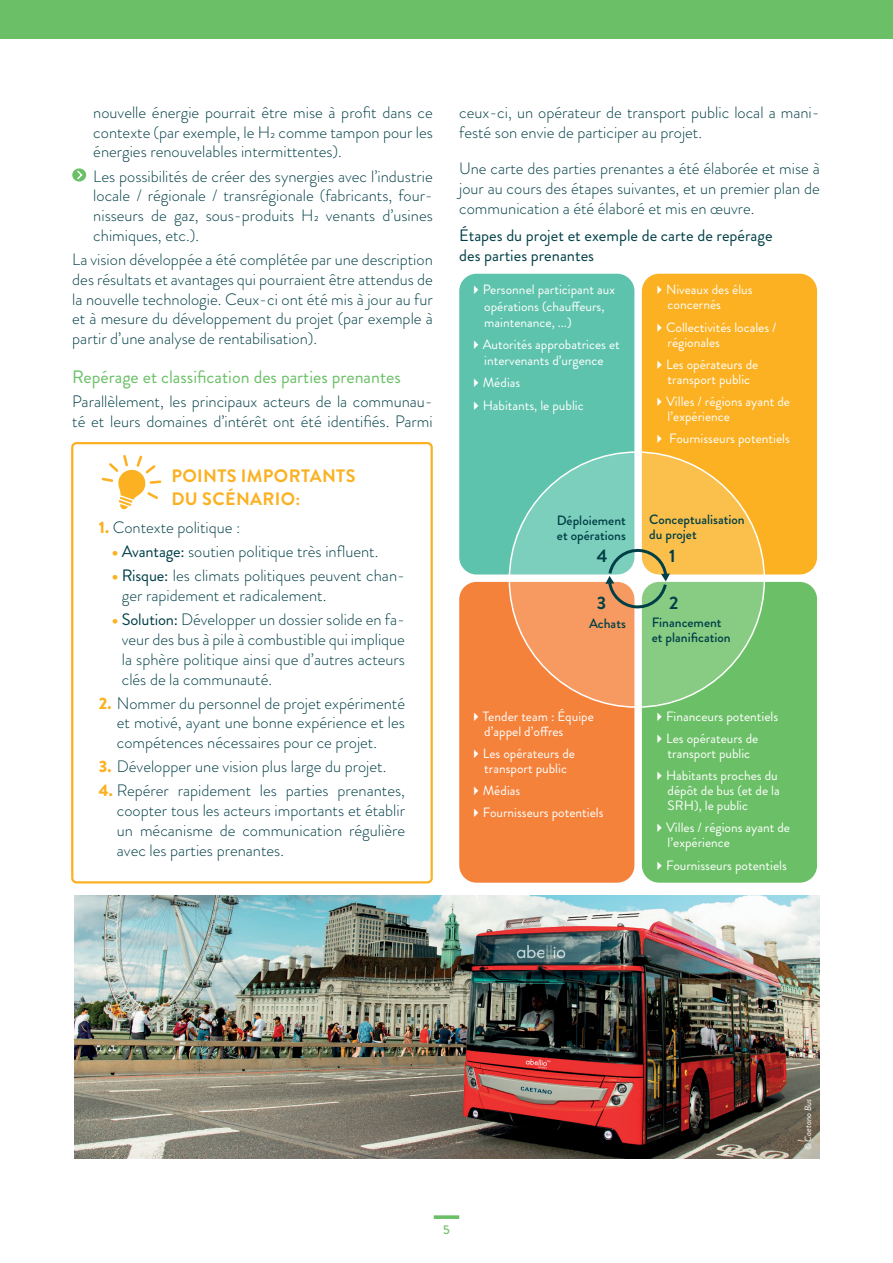
<style>
.page{position:relative;width:893px;height:1263px;background:#fff}
.page>*{position:absolute;margin:0;border:0;box-sizing:border-box;transform-origin:0 0}
._5_SUBTITLE_2{font:18px "Brandon Grotesque";color:#6bc067}
._1_BOX_TITLE{font:700 18px/22.5px "Brandon Grotesque";letter-spacing:.02em;color:#fbb121}
.t1{font:700 18px "Brandon Grotesque";color:#003f46}
._3_BODY_TEXT{font:300 16.5px/19.8px "Brandon Grotesque";color:#003f46;text-align:justify}
._2_Body_text_in_box{font:300 16.5px/19.8px "Brandon Grotesque";color:#003f46;text-align:justify}
._1_TITLE_INFOGRAPHIC{font:16.5px/19.8px "Brandon Grotesque";color:#003f46}
.t2{font:13.5px/15px "Brandon Grotesque";color:#fff}
.t3{font:500 13.5px/15px "Brandon Grotesque";color:#003f46}
.t4{font:500 12.6px "Brandon Grotesque";color:#6bc067}
._2_COPYRIGHT_white{font:italic 9px "Brandon Grotesque";color:#fff}
.s1{font-weight:900;color:#fbb121}
.s2{font-weight:400}
</style>
<div class="page">
<div style="left:0;top:0;width:893px;height:39px;background:#6bc067"></div>
<svg style="left:434px;top:1215px;width:25px;height:4px"></svg>
<img style="left:75px;top:895px;width:745px;height:264px">
<div style="left:71px;top:442px;width:362px;height:441px;border:2px solid #fbb121;border-radius:4px"></div>
<svg style="left:102px;top:455px;width:59px;height:55px"></svg>
<div style="left:642px;top:582px;width:175px;height:301px;background:#6bc067;border-radius:17px"></div>
<div style="left:459px;top:582px;width:175px;height:301px;background:#f4823b;border-radius:17px"></div>
<div style="left:642px;top:274px;width:175px;height:300px;background:#fbb121;border-radius:17px"></div>
<div style="left:459px;top:274px;width:175px;height:300px;background:#5dc3ad;border-radius:17px"></div>
<svg style="left:509px;top:452px;width:255px;height:255px;background:#c2c185"></svg>
<svg style="left:605px;top:549px;width:65px;height:59px"></svg>
<svg style="left:72px;top:168px;width:14px;height:14px"></svg>
<svg style="left:75px;top:169px;width:9px;height:12px"></svg>
<p class="_3_BODY_TEXT" style="left:93px;top:102px;width:341px">nouvelle énergie pourrait être mise à profit dans ce contexte (par exemple, le H2 comme tampon pour les énergies renouvelables intermittentes).</p>
<p class="_3_BODY_TEXT" style="left:93px;top:166px;width:341px">Les possibilités de créer des synergies avec l’industrie locale / régionale / transrégionale (fabricants, four&shy;nisseurs de gaz, sous-produits H2 venants d’usines chimiques, etc.).</p>
<p class="_3_BODY_TEXT" style="left:72px;top:249px;width:362px">La vision développée a été complétée par une description des résultats et avantages qui pourraient être attendus de la nouvelle technologie. Ceux-ci ont été mis à jour au fur et à mesure du développement du projet (par exemple à partir d’une analyse de rentabilisation).</p>
<p class="_5_SUBTITLE_2" style="left:72px;top:364px;width:330px">Repérage et classification des parties prenantes</p>
<p class="_3_BODY_TEXT" style="left:72px;top:391px;width:362px">Parallèlement, les principaux acteurs de la communau&shy;té et leurs domaines d’intérêt ont été identifiés. Parmi</p>
<p class="_1_BOX_TITLE" style="left:171px;top:465px;width:186px">POINTS IMPORTANTS<br>DU SCÉNARIO:</p>
<p class="_2_Body_text_in_box" style="left:99px;top:518px;width:143px"><span class="s1">1.</span> Contexte politique :</p>
<p class="_2_Body_text_in_box" style="left:112px;top:542px;width:268px"><span class="s1">•</span> <span class="s2">Avantage:</span> soutien politique très influent.</p>
<p class="_2_Body_text_in_box" style="left:122px;top:566px;width:285px;text-indent:-10px"><span class="s1">•</span> <span class="s2">Risque:</span> les climats politiques peuvent chan&shy;ger rapidement et radicalement.</p>
<p class="_2_Body_text_in_box" style="left:122px;top:610px;width:285px;text-indent:-10px"><span class="s1">•</span> <span class="s2">Solution:</span> Développer un dossier solide en fa&shy;veur des bus à pile à combustible qui implique la sphère politique ainsi que d’autres acteurs clés de la communauté.</p>
<p class="_2_Body_text_in_box" style="left:117px;top:693px;width:290px;text-indent:-18px"><span class="s1">2.</span> Nommer du personnel de projet expérimenté et motivé, ayant une bonne expérience et les compétences nécessaires pour ce projet.</p>
<p class="_2_Body_text_in_box" style="left:99px;top:757px;width:289px"><span class="s1">3.</span> Développer une vision plus large du projet.</p>
<p class="_2_Body_text_in_box" style="left:117px;top:781px;width:290px;text-indent:-18px"><span class="s1">4.</span> Repérer rapidement les parties prenantes, coopter tous les acteurs importants et établir un mécanisme de communication régulière avec les parties prenantes.</p>
<p class="_3_BODY_TEXT" style="left:459px;top:102px;width:362px">ceux-ci, un opérateur de transport public local a mani&shy;festé son envie de participer au projet.</p>
<p class="_3_BODY_TEXT" style="left:459px;top:159px;width:362px">Une carte des parties prenantes a été élaborée et mise à jour au cours des étapes suivantes, et un premier plan de communication a été élaboré et mis en œuvre.</p>
<p class="_1_TITLE_INFOGRAPHIC" style="left:459px;top:226px;width:315px">Étapes du projet et exemple de carte de repérage des parties prenantes</p>
<p class="t2" style="left:484px;top:282px;width:132px;line-height:16.2px;text-indent:-15px">✔Personnel participant aux opérations (chau eurs, maintenance, ...)</p>
<p class="t2" style="left:469px;top:337px;width:152px;line-height:16.2px;text-align:center">✔Autorités approbatrices et intervenants d’urgence</p>
<p class="t2" style="left:469px;top:375px;width:53px">✔Médias</p>
<p class="t2" style="left:469px;top:398px;width:116px">✔Habitants, le public</p>
<p class="t2" style="left:668px;top:282px;width:87px;text-indent:-15px">✔Niveaux des élus concernés</p>
<p class="t2" style="left:668px;top:320px;width:110px;text-indent:-15px">✔Collectivités locales / régionales</p>
<p class="t2" style="left:653px;top:357px;width:107px;text-align:center">✔Les opérateurs de transport public</p>
<p class="t2" style="left:668px;top:394px;width:124px;text-indent:-15px">✔Villes / régions ayant de l’expérience</p>
<p class="t2" style="left:653px;top:431px;width:139px">✔ Fournisseurs potentiels</p>
<p class="t3" style="left:557px;top:513px;width:71px">Déploiement et opérations</p>
<p class="t3" style="left:649px;top:512px;width:97px">Conceptualisation du projet</p>
<p class="t1" style="left:597px;top:543px;width:12px">4</p>
<p class="t1" style="left:669px;top:543px;width:8px">1</p>
<p class="t1" style="left:597px;top:590px;width:11px">3</p>
<p class="t1" style="left:669px;top:590px;width:11px">2</p>
<p class="t3" style="left:589px;top:616px;width:38px">Achats</p>
<p class="t2" style="left:484px;top:709px;width:111px;text-indent:-15px">✔Tender team : Équipe d’appel d’o res</p>
<p class="t2" style="left:469px;top:746px;width:107px;text-align:center">✔Les opérateurs de transport public</p>
<p class="t2" style="left:469px;top:783px;width:53px">✔Médias</p>
<p class="t2" style="left:469px;top:805px;width:136px">✔Fournisseurs potentiels</p>
<p class="t3" style="left:652px;top:615px;width:80px">Financement et planification</p>
<p class="t2" style="left:653px;top:709px;width:127px">✔Financeurs potentiels</p>
<p class="t2" style="left:653px;top:731px;width:107px;text-align:center">✔Les opérateurs de transport public</p>
<p class="t2" style="left:668px;top:768px;width:114px;text-indent:-15px">✔Habitants proches du dépôt de bus (et de la<br>SRH), le public</p>
<p class="t2" style="left:668px;top:820px;width:124px;text-indent:-15px">✔Villes / régions ayant de l’expérience</p>
<p class="t2" style="left:653px;top:858px;width:136px">✔Fournisseurs potentiels</p>
<p class="t4" style="left:443px;top:1221px;width:8px">5</p>
<p class="_2_COPYRIGHT_white" style="left:802px;top:1150px;width:53px;rotate:-90deg">© Caetano Bus</p>
</div>
